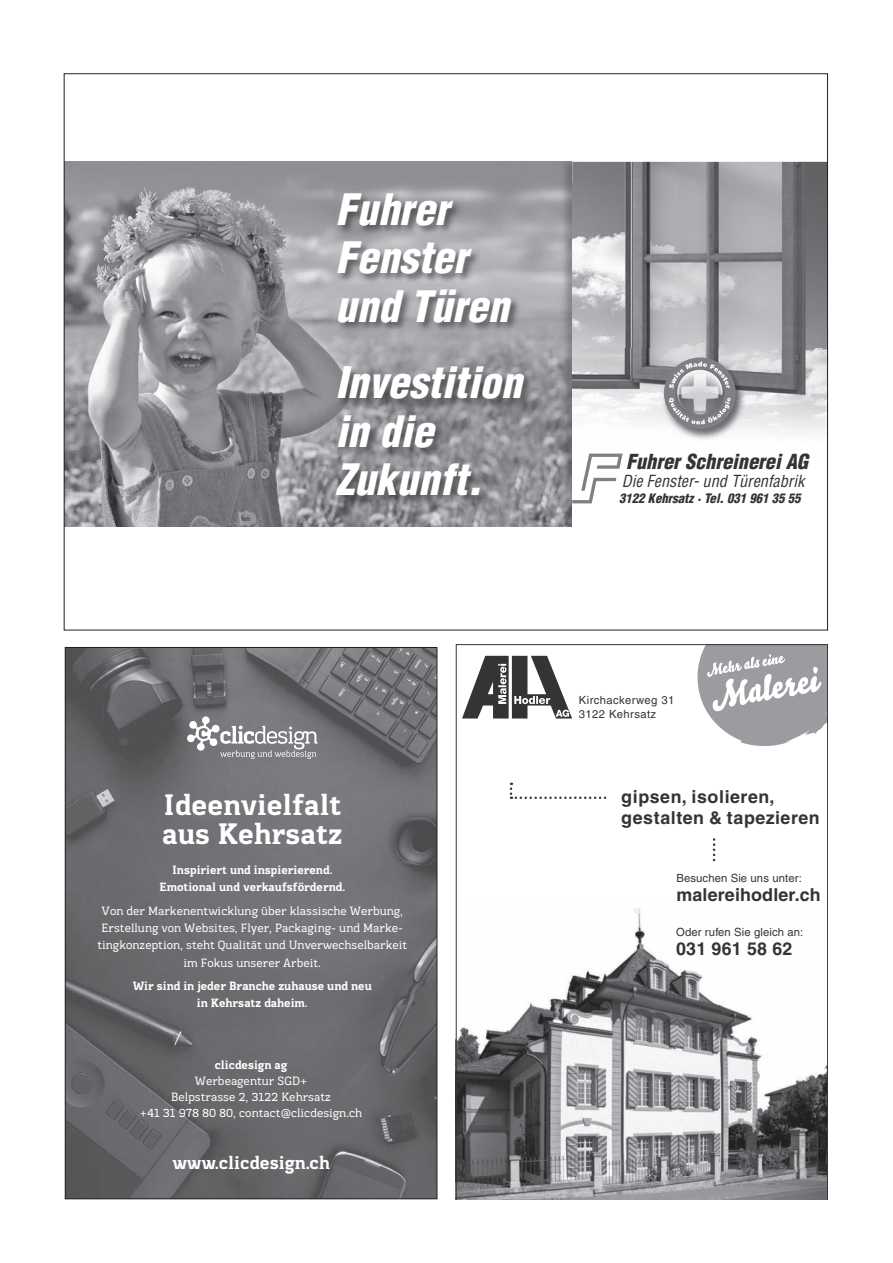
<style>
.page{position:relative;width:893px;height:1263px;background:#fff}
.page>*{position:absolute;margin:0;border:0;box-sizing:border-box;transform-origin:0 0}
.t1{font:italic 900 condensed 42.3px/48.3px "Helvetica";color:#fff}
.t2{font:700 30.3px/29px "Kondolar";color:#fff}
.t3{font:italic 900 condensed 20.25px "Helvetica";color:#353435}
.t4{font:700 18.75px "Kondolar";color:#fff}
.t5{font:700 17.85px/21.5px "Helvetica";letter-spacing:.03em;color:#353435}
.t6{font:700 17.85px "Helvetica";letter-spacing:.01em;color:#353435}
.t7{font:italic condensed 16.35px "Helvetica";color:#353435}
.t8{font:italic 900 condensed 12.75px "Helvetica";color:#353435}
.t9{font:12.3px/17.4px "Kondolar";color:#fff;text-align:center}
.t10{font:700 12.3px/17.4px "Kondolar";color:#fff;text-align:center}
.t11{font:11.25px "Helvetica";letter-spacing:.01em;color:#353435}
.t12{font:11.25px/14.2px "Helvetica";letter-spacing:.035em;color:#353435}
</style>
<div class="page">
<img style="left:66px;top:162px;width:491px;height:365px">
<img style="left:581px;top:348px;width:245px;height:92px">
<img style="left:572px;top:162px;width:254px;height:186px">
<img style="left:319px;top:184px;width:253px;height:343px">
<img style="left:572px;top:184px;width:9px;height:164px">
<svg style="left:572px;top:453px;width:51px;height:50px"></svg>
<img style="left:568px;top:348px;width:13px;height:102px">
<div style="left:664px;top:358px;width:72px;height:71px;background:#7e8083;border-radius:50%"></div>
<img style="left:676px;top:388px;width:48px;height:9px">
<svg style="left:669px;top:362px;width:61px;height:26px"></svg>
<svg style="left:669px;top:397px;width:62px;height:27px"></svg>
<svg style="left:456px;top:644px;width:372px;height:555px"></svg>
<img style="left:67px;top:649px;width:368px;height:548px">
<svg style="left:187px;top:716px;width:131px;height:43px;background:#959698"></svg>
<h1 class="t1" style="left:335px;top:185px;width:178px">Fuhrer<br>Fenster und Türen</h1>
<h1 class="t1" style="left:335px;top:358px;width:191px">Investition in die<br>Zukunft.</h1>
<h3 class="t3" style="left:626px;top:449px;width:184px">Fuhrer Schreinerei AG</h3>
<h3 class="t7" style="left:622px;top:471px;width:184px">Die Fenster- und Türenfabrik</h3>
<p class="t8" style="left:619px;top:491px;width:183px">3122 Kehrsatz · Tel. 031 961 35 55</p>
<h2 class="t2" style="left:162px;top:790px;width:182px">Ideenvielfalt aus Kehrsatz</h2>
<p class="t10" style="left:159px;top:861px;width:187px">Inspiriert und inspierierend.<br>Emotional und verkaufsfördernd.</p>
<p class="t9" style="left:97px;top:902px;width:311px">Von der Markenentwicklung über klassische Werbung, Erstellung von Websites, Flyer, Packaging- und Marke&shy;tingkonzeption, steht Qualität und Unverwechselbarkeit im Fokus unserer Arbeit.</p>
<p class="t10" style="left:133px;top:977px;width:240px">Wir sind in jeder Branche zuhause und neu in Kehrsatz daheim.</p>
<p class="t10" style="left:215px;top:1056px;width:74px">clicdesign ag</p>
<p class="t9" style="left:140px;top:1073px;width:224px;line-height:15.9px">Werbeagentur SGD+<br>Belpstrasse 2, 3122 Kehrsatz<br>+41 31 978 80 80, contact@clicdesign.ch</p>
<h3 class="t4" style="left:172px;top:1150px;width:159px">www.clicdesign.ch</h3>
<p class="t12" style="left:579px;top:693px;width:97px">Kirchackerweg 31<br>3122 Kehrsatz</p>
<h3 class="t5" style="left:621px;top:776px;width:200px">gestalten &amp; tapezieren</h3>
<h3 class="t5" style="left:621px;top:785px;width:200px">gipsen, isolieren, gestalten &amp; tapezieren</h3>
<p class="t11" style="left:676px;top:871px;width:127px">Besuchen Sie uns unter:</p>
<h3 class="t6" style="left:676px;top:883px;width:146px">malereihodler.ch</h3>
<p class="t11" style="left:676px;top:926px;width:129px">Oder rufen Sie gleich an:</p>
<h3 class="t6" style="left:676px;top:938px;width:118px">031 961 58 62</h3>
<p class="t11" style="left:676px;top:895px;width:129px">Oder rufen Sie gleich an:</p>
</div>
